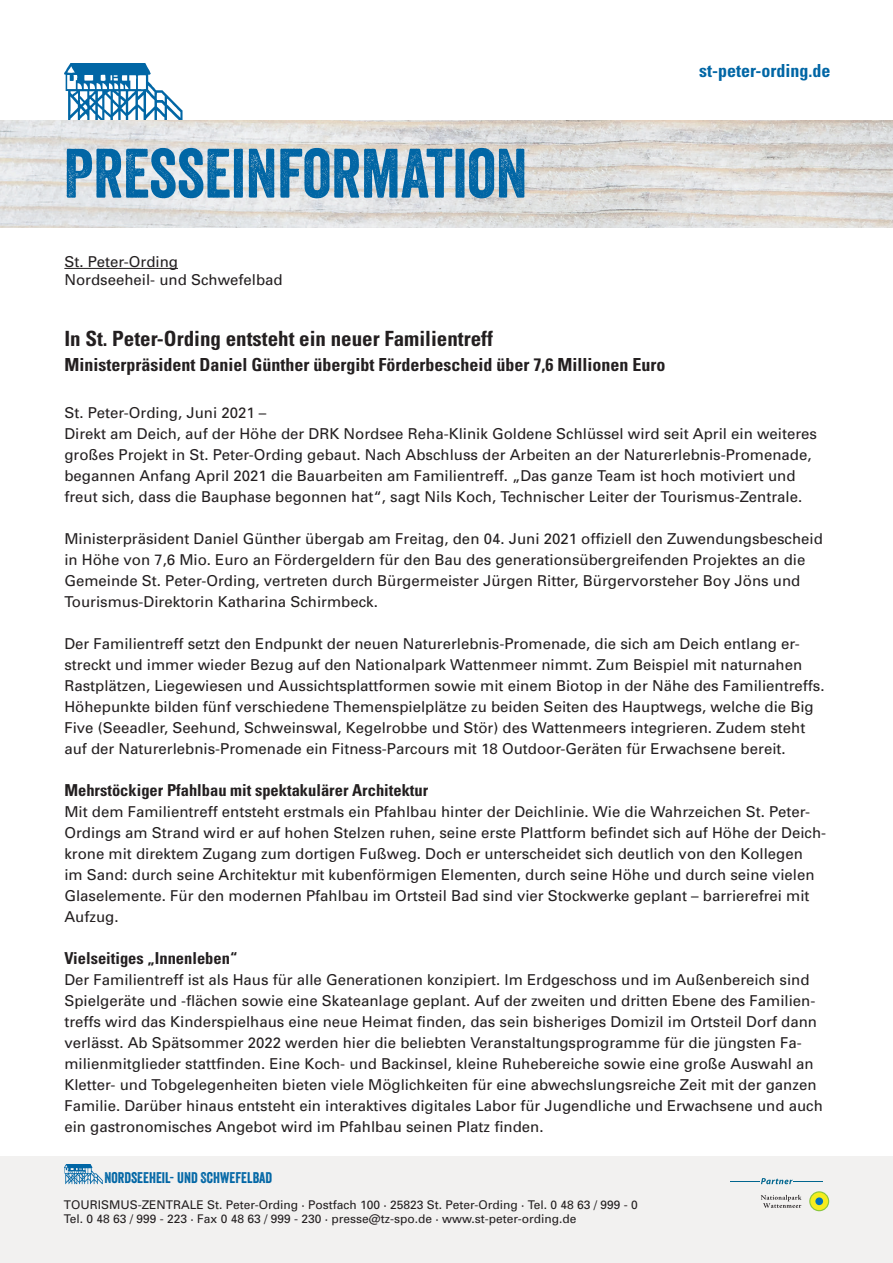
<style>
.page{position:relative;width:893px;height:1263px;background:#fff}
.page>*{position:absolute;margin:0;border:0;box-sizing:border-box;transform-origin:0 0}
.t1{font:67.5px "Veneer";color:#0166a5}
.t2{font:700 condensed 21px "Univers";color:#231f20}
.t3{font:700 condensed 18px "Univers";color:#231f20}
.t4{font:700 condensed 18px "Univers LT Std";color:#0166a5}
.t5{font:700 condensed 16.5px "Univers";color:#231f20}
.t6{font:15px/21px "Univers";color:#231f20}
.t7{font:15px "Veneer";color:#0166a5}
.t8{font:12px/14.4px "Univers";color:#231f20}
</style>
<div class="page">
<img style="left:65px;top:64px;width:123px;height:57px">
<img style="left:0;top:121px;width:893px;height:106px">
<div style="left:0;top:1157px;width:893px;height:106px;background:#f2f1f0"></div>
<img style="left:65px;top:1165px;width:38px;height:19px">
<hr style="left:730px;top:1181px;width:30px;height:1px;background:#01668f">
<svg style="left:761px;top:1178px;width:62px;height:6px"></svg>
<svg style="left:809px;top:1191px;width:20px;height:20px"></svg>
<div style="left:810px;top:1192px;width:18px;height:18px;background:#f5ed1e;border-radius:50%"></div>
<div style="left:815px;top:1197px;width:8px;height:8px;background:#0072bc;border-radius:50%"></div>
<svg style="left:761px;top:1195px;width:40px;height:13px"></svg>
<hr style="left:64px;top:268px;width:114px;height:1px;background:#231f20">
<h1 class="t1" style="left:64px;top:132px;width:465px">PRESSEINFORMATION</h1>
<p class="t6" style="left:64px;top:252px;width:220px;line-height:18px">St. Peter-Ording<br>Nordseeheil- und Schwefelbad</p>
<p class="t4" style="left:699px;top:59px;width:133px">st-peter-ording.de</p>
<h2 class="t2" style="left:64px;top:326px;width:430px">In St. Peter-Ording entsteht ein neuer Familientreff</h2>
<p class="t3" style="left:64px;top:354px;width:602px">Ministerpräsident Daniel Günther übergibt Förderbescheid über 7,6 Millionen Euro</p>
<p class="t6" style="left:64px;top:401px;width:754px">St. Peter-Ording, Juni 2021 –<br>Direkt am Deich, auf der Höhe der DRK Nordsee Reha-Klinik Goldene Schlüssel wird seit April ein weiteres großes Projekt in St. Peter-Ording gebaut. Nach Abschluss der Arbeiten an der Naturerlebnis-Promenade, begannen Anfang April 2021 die Bauarbeiten am Familientreff. „Das ganze Team ist hoch motiviert und freut sich, dass die Bauphase begonnen hat“, sagt Nils Koch, Technischer Leiter der Tourismus-Zentrale.</p>
<p class="t6" style="left:64px;top:527px;width:760px">Ministerpräsident Daniel Günther übergab am Freitag, den 04. Juni 2021 offiziell den Zuwendungsbescheid in Höhe von 7,6 Mio. Euro an Fördergeldern für den Bau des generationsübergreifenden Projektes an die Gemeinde St. Peter-Ording, vertreten durch Bürgermeister Jürgen Ritter, Bürgervorsteher Boy Jöns und Tourismus-Direktorin Katharina Schirmbeck.</p>
<p class="t6" style="left:64px;top:632px;width:762px">Der Familientreff setzt den Endpunkt der neuen Naturerlebnis-Promenade, die sich am Deich entlang er&shy;streckt und immer wieder Bezug auf den Nationalpark Wattenmeer nimmt. Zum Beispiel mit naturnahen Rastplätzen, Liegewiesen und Aussichtsplattformen sowie mit einem Biotop in der Nähe des Familientreffs.<br>Höhepunkte bilden fünf verschiedene Themenspielplätze zu beiden Seiten des Hauptwegs, welche die Big Five (Seeadler, Seehund, Schweinswal, Kegelrobbe und Stör) des Wattenmeers integrieren. Zudem steht auf der Naturerlebnis-Promenade ein Fitness-Parcours mit 18 Outdoor-Geräten für Erwachsene bereit.</p>
<p class="t5" style="left:64px;top:780px;width:365px">Mehrstöckiger Pfahlbau mit spektakulärer Architektur</p>
<p class="t6" style="left:64px;top:800px;width:763px">Mit dem Familientreff entsteht erstmals ein Pfahlbau hinter der Deichlinie. Wie die Wahrzeichen St. Peter-Ordings am Strand wird er auf hohen Stelzen ruhen, seine erste Plattform befindet sich auf Höhe der Deich&shy;krone mit direktem Zugang zum dortigen Fußweg. Doch er unterscheidet sich deutlich von den Kollegen<br>im Sand: durch seine Architektur mit kubenförmigen Elementen, durch seine Höhe und durch seine vielen Glaselemente. Für den modernen Pfahlbau im Ortsteil Bad sind vier Stockwerke geplant – barrierefrei mit Aufzug.</p>
<p class="t5" style="left:64px;top:948px;width:174px">Vielseitiges „Innenleben“</p>
<p class="t6" style="left:64px;top:968px;width:760px">Der Familientreff ist als Haus für alle Generationen konzipiert. Im Erdgeschoss und im Außenbereich sind Spielgeräte und -flächen sowie eine Skateanlage geplant. Auf der zweiten und dritten Ebene des Familien&shy;treffs wird das Kinderspielhaus eine neue Heimat finden, das sein bisheriges Domizil im Ortsteil Dorf dann verlässt. Ab Spätsommer 2022 werden hier die beliebten Veranstaltungsprogramme für die jüngsten Fa&shy;milienmitglieder stattfinden. Eine Koch- und Backinsel, kleine Ruhebereiche sowie eine große Auswahl an Kletter- und Tobgelegenheiten bieten viele Möglichkeiten für eine abwechslungsreiche Zeit mit der ganzen Familie. Darüber hinaus entsteht ein interaktives digitales Labor für Jugendliche und Erwachsene und auch ein gastronomisches Angebot wird im Pfahlbau seinen Platz finden.</p>
<p class="t7" style="left:105px;top:1168px;width:169px">NORDSEEHEIL- UND SCHWEFELBAD</p>
<p class="t8" style="left:64px;top:1197px;width:576px">TOURISMUS-ZENTRALE St. Peter-Ording · Postfach 100 · 25823 St. Peter-Ording · Tel. 0 48 63 / 999 - 0<br>Tel. 0 48 63 / 999 - 223 · Fax 0 48 63 / 999 - 230 · presse@tz-spo.de · www.st-peter-ording.de</p>
</div>
